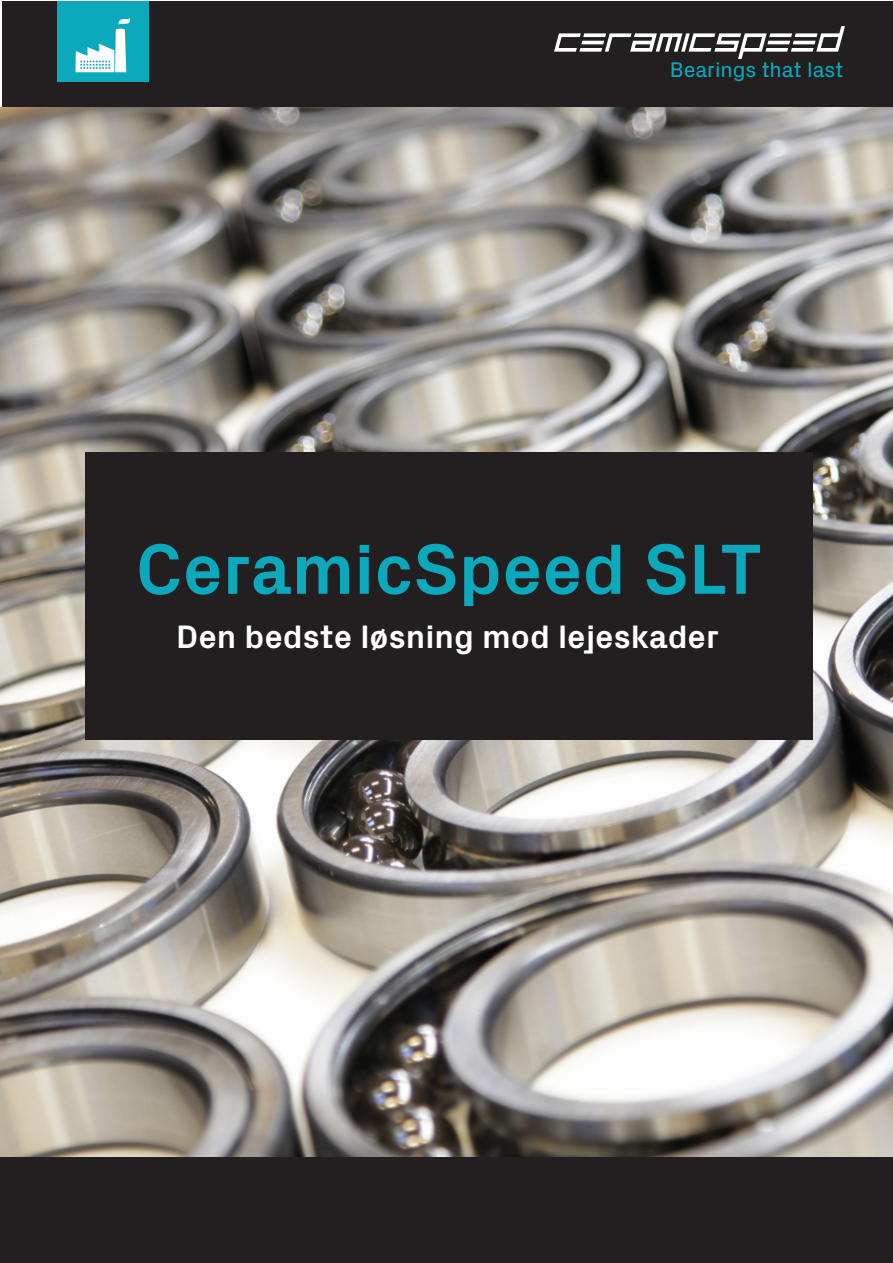
<style>
.page{position:relative;width:893px;height:1263px;background:#fff}
.page>*{position:absolute;margin:0;border:0;box-sizing:border-box;transform-origin:0 0}
.t1{font:700 72px "Px Grotesk";color:#0ca9bc}
.t2{font:700 33px "Px Grotesk";color:#fff}
.t3{font:21.45px "Px Grotesk";color:#0ca9bc}
</style>
<div class="page">
<div style="left:2px;top:1px;width:891px;height:107px;background:#231f20"></div>
<div style="left:0;top:1157px;width:893px;height:106px;background:#231f20"></div>
<svg style="left:554px;top:26px;width:291px;height:33px"></svg>
<img style="left:0;top:108px;width:893px;height:1049px">
<div style="left:85px;top:453px;width:727px;height:287px;background:#231f20"></div>
<div style="left:57px;top:1px;width:92px;height:81px;background:#0ca9bc"></div>
<svg style="left:75px;top:18px;width:56px;height:54px"></svg>
<p class="t3" style="left:670px;top:54px;width:175px">Bearings that last</p>
<p class="t1" style="left:136px;top:517px;width:627px">CeramicSpeed SLT</p>
<p class="t2" style="left:176px;top:613px;width:544px">Den bedste løsning mod lejeskader</p>
</div>
